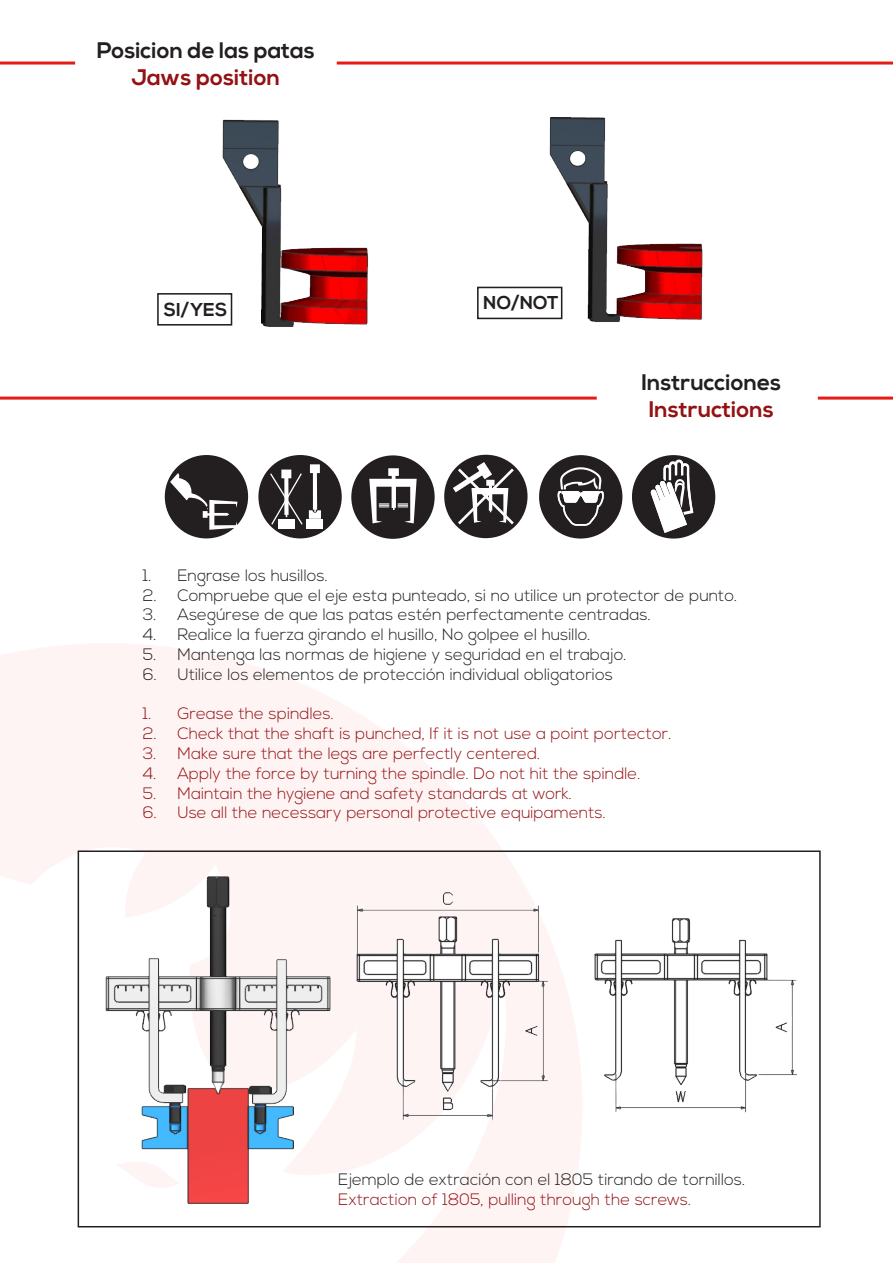
<style>
.page{position:relative;width:893px;height:1263px;background:#fff}
.page>*{position:absolute;margin:0;border:0;box-sizing:border-box;transform-origin:0 0}
.t1{font:700 22.5px "Nexa";color:#231f20}
.t2{font:700 22.5px "Nexa";color:#941114}
.t3{font:700 18.6px "Nexa";letter-spacing:.005em;color:#231f20}
.t4{font:300 16.5px "Nexa";color:#231f20}
.t5{font:300 16.5px "Nexa";color:#941114}
</style>
<div class="page">
<svg style="left:0;top:644px;width:582px;height:619px;fill:#fef4f4"></svg>
<hr style="left:0;top:397px;width:597px;height:3px;background:#e61b15">
<hr style="left:818px;top:397px;width:75px;height:3px;background:#e61b15">
<svg style="left:539px;top:455px;width:83px;height:84px"></svg>
<svg style="left:632px;top:455px;width:83px;height:84px"></svg>
<div style="left:351px;top:455px;width:84px;height:84px;background:#231f20;border-radius:50%"></div>
<svg style="left:369px;top:468px;width:48px;height:55px"></svg>
<div style="left:165px;top:455px;width:83px;height:83px;background:#231f20;border-radius:50%"></div>
<svg style="left:170px;top:473px;width:68px;height:57px"></svg>
<div style="left:444px;top:455px;width:84px;height:83px;background:#231f20;border-radius:50%"></div>
<svg style="left:453px;top:462px;width:64px;height:65px"></svg>
<div style="left:258px;top:455px;width:84px;height:83px;background:#231f20;border-radius:50%"></div>
<div style="left:278px;top:519px;width:17px;height:10px;background:#fff"></div>
<div style="left:307px;top:519px;width:16px;height:10px;background:#fff"></div>
<svg style="left:269px;top:464px;width:52px;height:62px"></svg>
<img style="left:94px;top:857px;width:250px;height:363px">
<img style="left:581px;top:914px;width:217px;height:203px">
<img style="left:348px;top:888px;width:209px;height:236px">
<div style="left:78px;top:850px;width:743px;height:377px;border:2px solid #231f20"></div>
<hr style="left:337px;top:62px;width:556px;height:3px;background:#e61b15">
<hr style="left:0;top:62px;width:75px;height:3px;background:#e61b15">
<img style="left:222px;top:119px;width:146px;height:208px">
<img style="left:539px;top:117px;width:164px;height:205px">
<div style="left:157px;top:293px;width:75px;height:33px;border:2px solid #231f20"></div>
<div style="left:477px;top:287px;width:85px;height:32px;border:2px solid #231f20"></div>
<p class="t1" style="left:97px;top:37px;width:220px">Posicion de las patas</p>
<p class="t2" style="left:131px;top:64px;width:150px">Jaws position</p>
<p class="t3" style="left:164px;top:299px;width:65px">SI/YES</p>
<p class="t3" style="left:483px;top:292px;width:77px">NO/NOT</p>
<p class="t1" style="left:641px;top:369px;width:141px">Instrucciones</p>
<p class="t2" style="left:649px;top:396px;width:126px">Instructions</p>
<p class="t4" style="left:143px;top:566px;width:186px">1. Engrase los husillos.</p>
<p class="t4" style="left:143px;top:585px;width:596px">2. Compruebe que el eje esta punteado, si no utilice un protector de punto.</p>
<p class="t4" style="left:143px;top:605px;width:509px">3. Asegúrese de que las patas estén perfectamente centradas.</p>
<p class="t4" style="left:143px;top:625px;width:449px">4. Realice la fuerza girando el husillo, No golpee el husillo.</p>
<p class="t4" style="left:143px;top:645px;width:485px">5. Mantenga las normas de higiene y seguridad en el trabajo.</p>
<p class="t4" style="left:143px;top:665px;width:472px">6. Utilice los elementos de protección individual obligatorios</p>
<p class="t5" style="left:143px;top:704px;width:193px">1. Grease the spindles.</p>
<p class="t5" style="left:143px;top:724px;width:530px">2. Check that the shaft is punched, If it is not use a point portector.</p>
<p class="t5" style="left:143px;top:744px;width:399px">3. Make sure that the legs are perfectly centered.</p>
<p class="t5" style="left:143px;top:764px;width:499px">4. Apply the force by turning the spindle. Do not hit the spindle.</p>
<p class="t5" style="left:143px;top:783px;width:431px">5. Maintain the hygiene and safety standards at work.</p>
<p class="t5" style="left:143px;top:803px;width:464px">6. Use all the necessary personal protective equipaments.</p>
<p class="t4" style="left:338px;top:1170px;width:408px">Ejemplo de extración con el 1805 tirando de tornillos.</p>
<p class="t5" style="left:338px;top:1190px;width:354px">Extraction of 1805, pulling through the screws.</p>
</div>
